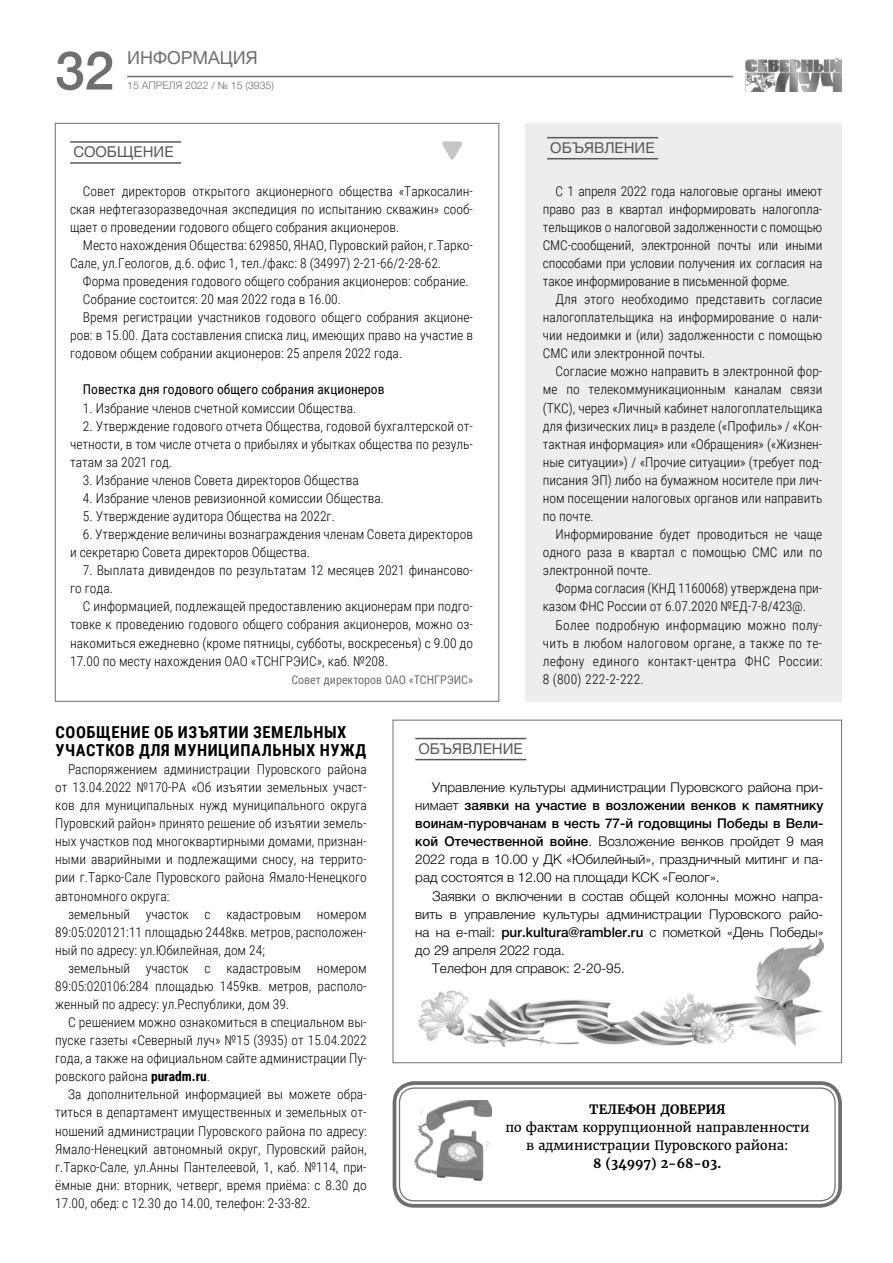
<style>
.page{position:relative;width:893px;height:1263px;background:#fff}
.page>*{position:absolute;margin:0;border:0;box-sizing:border-box;transform-origin:0 0}
.t1{font:500 53.85px "Helvetica Neue Cyr";color:#706f6f}
.t2{font:18px "Helvetica Neue Cyr";color:#706f6f}
.t3{font:700 16.5px "Roboto Condensed";letter-spacing:.035em;color:#000}
.t4{font:15px "Helvetica Neue Cyr";color:#575756}
.t5{font:300 13.5px/18.1px "Roboto Condensed";color:#000;text-align:justify}
.t6{font:300 13.5px/18.1px "Helvetica Neue Cyr";color:#000;text-align:justify}
.t7{font:13.5px "Roboto Condensed";color:#000}
.t8{font:12.75px/18px "Merriweather";color:#000;text-align:center}
.t9{font:700 12.75px "Merriweather";color:#000}
.t10{font:12px "Roboto Condensed";color:#706f6f}
.t11{font:300 10.5px "Helvetica Neue Cyr";color:#706f6f}
.s1{font-weight:700}
.s2{font-weight:500}
</style>
<div class="page">
<hr style="left:127px;top:76px;width:606px;height:1px;background:#706f6f">
<img style="left:746px;top:58px;width:96px;height:34px">
<div style="left:393px;top:720px;width:449px;height:343px;border:1px solid #706f6f"></div>
<hr style="left:70px;top:141px;width:111px;height:2px;background:#575756">
<hr style="left:70px;top:162px;width:111px;height:2px;background:#575756">
<svg style="left:442px;top:141px;width:21px;height:19px"></svg>
<div style="left:526px;top:123px;width:316px;height:579px;background:#ededed"></div>
<hr style="left:547px;top:137px;width:111px;height:1px;background:#575756">
<hr style="left:547px;top:158px;width:111px;height:1px;background:#575756">
<hr style="left:415px;top:738px;width:111px;height:1px;background:#575756">
<hr style="left:415px;top:759px;width:111px;height:1px;background:#575756">
<div style="left:393px;top:1081px;width:449px;height:127px;border:4px solid #706f6f;border-radius:20px"></div>
<div style="left:399px;top:1087px;width:437px;height:114px;border:1px solid #706f6f;border-radius:15px"></div>
<img style="left:418px;top:937px;width:405px;height:109px">
<img style="left:415px;top:1100px;width:76px;height:81px">
<h1 class="t1" style="left:55px;top:41px;width:61px">32</h1>
<h2 class="t2" style="left:127px;top:48px;width:132px">И нформация</h2>
<p class="t11" style="left:127px;top:80px;width:148px">15 апреля 2022 / № 15 (3935)</p>
<p class="t4" style="left:73px;top:144px;width:12px">СОО</p>
<p class="t4" style="left:107px;top:144px;width:38px">БЩЕНИЕ</p>
<p class="t5" style="left:70px;top:181px;width:404px;text-indent:13px">Совет директоров открытого акционерного общества «Таркосалин&shy;ская нефтегазоразведочная экспедиция по испытанию скважин» сооб&shy;щает о проведении годового общего собрания акционеров.</p>
<p class="t5" style="left:70px;top:235px;width:404px;text-indent:13px">Место нахождения Общества: 629850, ЯНАО, Пуровский район, г.Тарко-<br>Сале, ул.Геологов, д.6. офис 1, тел./факс: 8 (34997) 2-21-66/2-28-62.</p>
<p class="t5" style="left:83px;top:272px;width:387px">Форма проведения годового общего собрания акционеров: собрание.</p>
<p class="t5" style="left:83px;top:290px;width:260px">Собрание состоится: 20 мая 2022 года в 16.00.</p>
<p class="t5" style="left:83px;top:308px;width:392px">Время регистрации участников годового общего собрания акционе-</p>
<p class="t5" style="left:70px;top:326px;width:404px">ров: в 15.00. Дата составления списка лиц, имеющих право на участие в</p>
<p class="t5" style="left:70px;top:344px;width:334px">годовом общем собрании акционеров: 25 апреля 2022 года.</p>
<p class="t7" style="left:83px;top:380px;width:303px">Повестка дня годового общего собрания акционеров</p>
<p class="t5" style="left:83px;top:398px;width:275px">1. Избрание членов счетной комиссии Общества.</p>
<p class="t5" style="left:70px;top:416px;width:404px;text-indent:13px">2. Утверждение годового отчета Общества, годовой бухгалтерской от&shy;четности, в том числе отчета о прибылях и убытках общества по резуль&shy;татам за 2021 год.</p>
<p class="t5" style="left:83px;top:470px;width:277px">3. Избрание членов Совета директоров Общества</p>
<p class="t5" style="left:83px;top:489px;width:303px">4. Избрание членов ревизионной комиссии Общества.</p>
<p class="t5" style="left:83px;top:507px;width:253px">5. Утверждение аудитора Общества на 2022г.</p>
<p class="t5" style="left:70px;top:525px;width:404px;text-indent:13px">6. Утверждение величины вознаграждения членам Совета директоров и секретарю Совета директоров Общества.</p>
<p class="t5" style="left:70px;top:561px;width:404px;text-indent:13px">7. Выплата дивидендов по результатам 12 месяцев 2021 финансово&shy;го года.</p>
<p class="t5" style="left:70px;top:597px;width:404px;text-indent:13px">С информацией, подлежащей предоставлению акционерам при подго&shy;товке к проведению годового общего собрания акционеров, можно оз&shy;накомиться ежедневно (кроме пятницы, субботы, воскресенья) с 9.00 до 17.00 по месту нахождения ОАО «ТСНГРЭИС», каб. №208.</p>
<p class="t10" style="left:291px;top:671px;width:183px">Совет директоров ОАО «ТСНГРЭИС»</p>
<p class="t4" style="left:550px;top:139px;width:106px">обЪявление</p>
<p class="t5" style="left:543px;top:181px;width:281px;text-indent:13px">С 1 апреля 2022 года налоговые органы имеют право раз в квартал информировать налогопла&shy;тельщиков о налоговой задолженности с помощью СМС-сообщений, электронной почты или иными способами при условии получения их согласия на такое информирование в письменной форме.</p>
<p class="t5" style="left:543px;top:290px;width:281px;text-indent:13px">Для этого необходимо представить согласие налогоплательщика на информирование о нали&shy;чии недоимки и (или) задолженности с помощью СМС или электронной почты.</p>
<p class="t5" style="left:543px;top:362px;width:281px;text-indent:13px">Согласие можно направить в электронной фор&shy;ме по телекоммуникационным каналам связи (ТКС), через «Личный кабинет налогоплательщика для физических лиц» в разделе («Профиль» / «Кон&shy;тактная информация» или «Обращения» («Жизнен&shy;ные ситуации») / «Прочие ситуации» (требует под&shy;писания ЭП) либо на бумажном носителе при лич&shy;ном посещении налоговых органов или направить по почте.</p>
<p class="t5" style="left:543px;top:525px;width:281px;text-indent:13px">Информирование будет проводиться не чаще одного раза в квартал с помощью СМС или по электронной почте.</p>
<p class="t5" style="left:543px;top:579px;width:281px;text-indent:13px">Форма согласия (КНД 1160068) утверждена при&shy;казом ФНС России от 6.07.2020 №ЕД-7-8/423@.</p>
<p class="t5" style="left:543px;top:615px;width:281px;text-indent:13px">Более подробную информацию можно полу&shy;чить в любом налоговом органе, а также по те&shy;лефону единого контакт-центра ФНС России:<br>8 (800) 222-2-222.</p>
<p class="t3" style="left:56px;top:720px;width:11px">СОО</p>
<p class="t3" style="left:87px;top:720px;width:36px">БЩЕНИЕ</p>
<p class="t3" style="left:154px;top:720px;width:194px">ОБ ИЗЪЯТИИ ЗЕМЕЛЬНЫХ</p>
<p class="t3" style="left:56px;top:738px;width:61px">УЧАСТКОВ</p>
<p class="t3" style="left:139px;top:738px;width:102px">ДЛЯ МУНИ ЦИПА</p>
<p class="t3" style="left:262px;top:738px;width:93px">ЛЬНЫХ НУЖД</p>
<p class="t5" style="left:55px;top:759px;width:313px;text-indent:13px">Распоряжением администрации Пуровского района от 13.04.2022 №170-РА «Об изъятии земельных участ&shy;ков для муниципальных нужд муниципального округа Пуровский район» принято решение об изъятии земель&shy;ных участков под многоквартирными домами, признан&shy;ными аварийными и подлежащими сносу, на террито&shy;рии г.Тарко-Сале Пуровского района Ямало-Ненецкого автономного округа:</p>
<p class="t5" style="left:55px;top:904px;width:313px;text-indent:13px">земельный участок с кадастровым номером 89:05:020121:11 площадью 2448кв. метров, расположен&shy;ный по адресу: ул.Юбилейная, дом 24;</p>
<p class="t5" style="left:55px;top:958px;width:313px;text-indent:13px">земельный участок с кадастровым номером 89:05:020106:284 площадью 1459кв. метров, располо&shy;женный по адресу: ул.Республики, дом 39.</p>
<p class="t5" style="left:55px;top:1013px;width:313px;text-indent:13px">С решением можно ознакомиться в специальном вы&shy;пуске газеты «Северный луч» №15 (3935) от 15.04.2022 года, а также на официальном сайте администрации Пу&shy;ровского района <span class="s1">puradm.ru</span>.</p>
<p class="t5" style="left:55px;top:1085px;width:313px;text-indent:13px">За дополнительной информацией вы можете обра&shy;титься в департамент имущественных и земельных от&shy;ношений администрации Пуровского района по адресу:<br>Ямало-Ненецкий автономный округ, Пуровский район, г.Тарко-Сале, ул.Анны Пантелеевой, 1, каб. №114, при&shy;ёмные дни: вторник, четверг, время приёма: с 8.30 до 17.00, обед: с 12.30 до 14.00, телефон: 2-33-82.</p>
<p class="t4" style="left:418px;top:740px;width:12px">Объ</p>
<p class="t4" style="left:452px;top:740px;width:72px">явление</p>
<p class="t6" style="left:415px;top:778px;width:410px;text-indent:17px">Управление культуры администрации Пуровского района при&shy;нимает <span class="s2">заявки на участие в возложении венков к памятнику воинам-пуровчанам в честь 77-й годовщины Победы в Вели&shy;кой Отечественной войне</span>. Возложение венков пройдет 9 мая 2022 года в 10.00 у ДК «Юбилейный», праздничный митинг и па&shy;рад состоятся в 12.00 на площади КСК «Геолог».</p>
<p class="t6" style="left:432px;top:887px;width:393px">Заявки о включении в состав общей колонны можно напра-</p>
<p class="t6" style="left:415px;top:905px;width:410px">вить в управление культуры администрации Пуровского райо-</p>
<p class="t6" style="left:415px;top:923px;width:410px">на на e-mail: <span class="s2">pur.kultura@rambler.ru</span> с пометкой «День Победы»</p>
<p class="t6" style="left:415px;top:941px;width:151px">до 29 апреля 2022 года.</p>
<p class="t6" style="left:432px;top:959px;width:194px">Телефон для справок: 2-20-95.</p>
<p class="t9" style="left:589px;top:1101px;width:118px">Телефон доверия</p>
<p class="t8" style="left:505px;top:1118px;width:306px">по фактам коррупционной направленности в администрации Пуровского района:</p>
<p class="t9" style="left:593px;top:1155px;width:130px">8 (34997) 2-68-03.</p>
</div>
